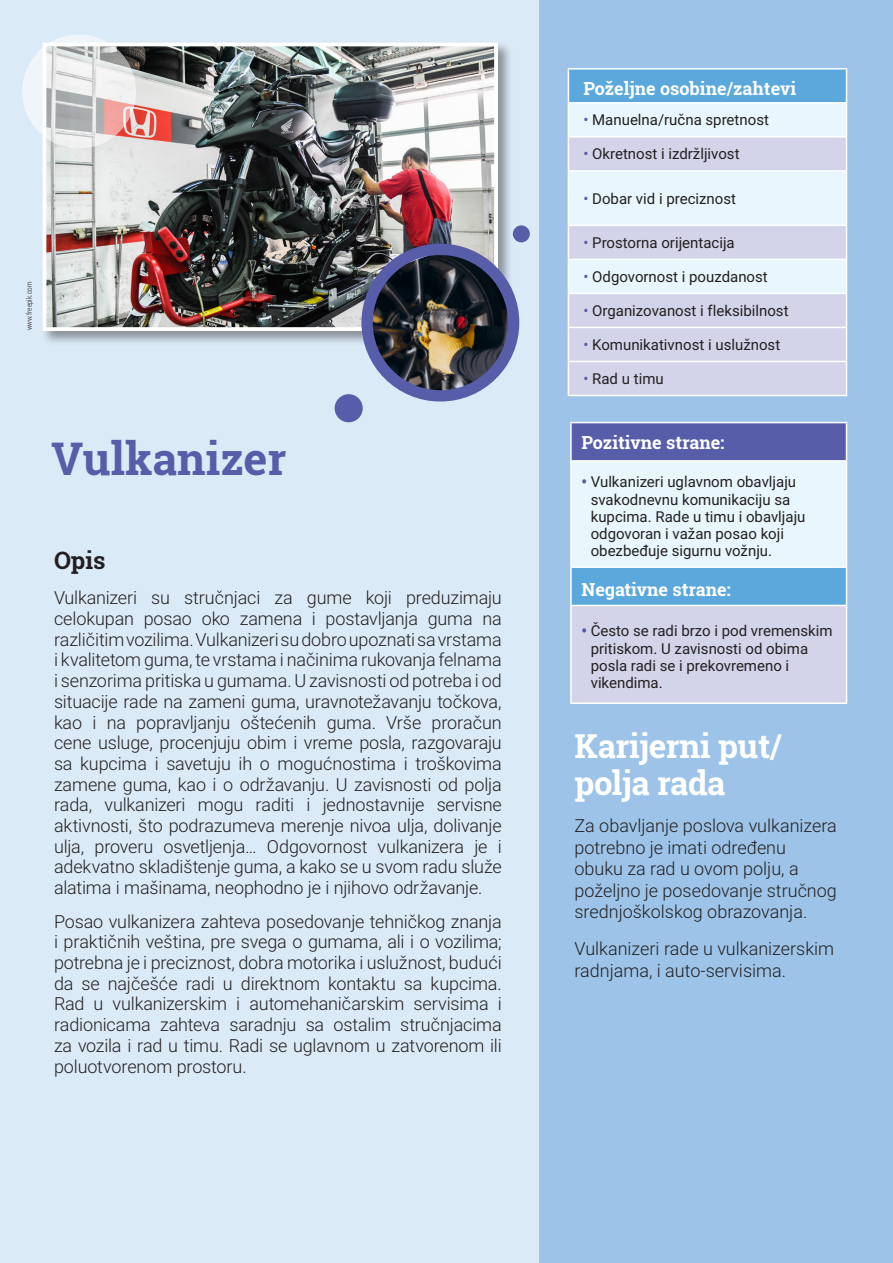
<style>
.page{position:relative;width:893px;height:1263px;background:#fff}
.page>*{position:absolute;margin:0;border:0;box-sizing:border-box;transform-origin:0 0}
.Heading_1{font:700 45px "Roboto Slab";color:#585da9}
.t1{font:700 33px/38px "Roboto Slab";letter-spacing:-.01em;color:#fff}
.t2{font:700 24px "Roboto Slab";color:#231f20}
.t3{font:300 18px/20.7px "Roboto";color:#231f20}
.t4{font:700 18px "Roboto Slab";color:#fff}
.List_Paragraph{font:15px/17.2px "Roboto";color:#231f20}
.t5{font:300 7.5px "Roboto Condensed";color:#231f20}
.s1{color:#585da9}
.s2{font-weight:900;color:#585da9}
</style>
<div class="page">
<div style="left:539px;top:0;width:354px;height:1263px;background:#9dc4e8"></div>
<div style="left:0;top:0;width:539px;height:1263px;background:#dbeaf7"></div>
<div style="left:41px;top:41px;width:472px;height:305px;background:#231f20;opacity:.44"></div>
<img style="left:48px;top:48px;width:445px;height:278px">
<div style="left:43px;top:43px;width:455px;height:288px;border:4px solid #fff"></div>
<img style="left:367px;top:249px;width:147px;height:147px">
<div style="left:361px;top:244px;width:158px;height:157px;border:11px solid #585da9;border-radius:50%"></div>
<div style="left:335px;top:394px;width:28px;height:28px;background:#585da9;border-radius:50%"></div>
<div style="left:513px;top:225px;width:17px;height:17px;background:#585da9;border-radius:50%"></div>
<svg style="left:22px;top:34px;width:114px;height:114px"></svg>
<div style="left:568px;top:69px;width:278px;height:34px;background:#5ba8dc"></div>
<div style="left:569px;top:104px;width:277px;height:32px;background:#e8f6fd"></div>
<svg style="left:569px;top:138px;width:277px;height:257px;fill:#d3d3e9"></svg>
<hr style="left:568px;top:68px;width:279px;height:2px;background:#fff">
<hr style="left:568px;top:70px;width:1px;height:32px;background:#fff">
<hr style="left:846px;top:70px;width:1px;height:32px;background:#fff">
<hr style="left:568px;top:102px;width:279px;height:2px;background:#fff">
<hr style="left:568px;top:104px;width:1px;height:32px;background:#fff">
<hr style="left:846px;top:104px;width:1px;height:32px;background:#fff">
<hr style="left:568px;top:136px;width:279px;height:2px;background:#fff">
<hr style="left:568px;top:138px;width:1px;height:32px;background:#fff">
<hr style="left:846px;top:138px;width:1px;height:32px;background:#fff">
<hr style="left:568px;top:170px;width:279px;height:2px;background:#fff">
<hr style="left:568px;top:172px;width:1px;height:53px;background:#fff">
<hr style="left:846px;top:172px;width:1px;height:53px;background:#fff">
<hr style="left:568px;top:225px;width:279px;height:1px;background:#fff">
<hr style="left:568px;top:226px;width:1px;height:33px;background:#fff">
<hr style="left:846px;top:226px;width:1px;height:33px;background:#fff">
<hr style="left:568px;top:259px;width:279px;height:1px;background:#fff">
<hr style="left:568px;top:260px;width:1px;height:33px;background:#fff">
<hr style="left:846px;top:260px;width:1px;height:33px;background:#fff">
<hr style="left:568px;top:293px;width:279px;height:1px;background:#fff">
<hr style="left:568px;top:294px;width:1px;height:33px;background:#fff">
<hr style="left:846px;top:294px;width:1px;height:33px;background:#fff">
<hr style="left:568px;top:327px;width:279px;height:1px;background:#fff">
<hr style="left:568px;top:328px;width:1px;height:33px;background:#fff">
<hr style="left:846px;top:328px;width:1px;height:33px;background:#fff">
<hr style="left:568px;top:361px;width:279px;height:1px;background:#fff">
<hr style="left:568px;top:362px;width:1px;height:33px;background:#fff">
<hr style="left:846px;top:362px;width:1px;height:33px;background:#fff">
<hr style="left:568px;top:395px;width:279px;height:1px;background:#fff">
<div style="left:571px;top:423px;width:275px;height:38px;background:#585da9"></div>
<div style="left:571px;top:461px;width:275px;height:106px;background:#e8f6fd"></div>
<div style="left:571px;top:567px;width:275px;height:38px;background:#5ba8dc"></div>
<div style="left:571px;top:605px;width:275px;height:98px;background:#d3d3e9"></div>
<hr style="left:570px;top:422px;width:277px;height:1px;background:#fff">
<hr style="left:570px;top:423px;width:2px;height:37px;background:#fff">
<hr style="left:846px;top:423px;width:1px;height:37px;background:#fff">
<hr style="left:570px;top:460px;width:277px;height:2px;background:#fff">
<hr style="left:570px;top:462px;width:2px;height:104px;background:#fff">
<hr style="left:846px;top:462px;width:1px;height:104px;background:#fff">
<hr style="left:570px;top:566px;width:277px;height:2px;background:#fff">
<hr style="left:570px;top:568px;width:2px;height:37px;background:#fff">
<hr style="left:846px;top:568px;width:1px;height:37px;background:#fff">
<hr style="left:570px;top:605px;width:277px;height:1px;background:#fff">
<hr style="left:570px;top:606px;width:2px;height:96px;background:#fff">
<hr style="left:846px;top:606px;width:1px;height:96px;background:#fff">
<hr style="left:570px;top:702px;width:277px;height:2px;background:#fff">
<p class="t5" style="left:24px;top:330px;width:50px;rotate:-90deg">www.freepik.com</p>
<p class="Heading_1" style="left:51px;top:427px;width:237px">Vulkanizer</p>
<p class="t2" style="left:54px;top:543px;width:53px">Opis</p>
<p class="t3" style="left:54px;top:587px;width:449px;text-align:justify">Vulkanizeri su stručnjaci za gume koji preduzimaju celokupan posao oko zamena i postavljanja guma na različitim vozilima. Vulkanizeri su dobro upoznati sa vrstama i kvalitetom guma, te vrstama i načinima rukovanja felnama i senzorima pritiska u gumama. U zavisnosti od potreba i od situacije rade na zameni guma, uravnotežavanju točkova, kao i na popravljanju oštećenih guma. Vrše proračun cene usluge, procenjuju obim i vreme posla, razgovaraju sa kupcima i savetuju ih o mogućnostima i troškovima zamene guma, kao i o održavanju. U zavisnosti od polja rada, vulkanizeri mogu raditi i jednostavnije servisne aktivnosti, što podrazumeva merenje nivoa ulja, dolivanje ulja, proveru osvetljenja… Odgovornost vulkanizera je i adekvatno skladištenje guma, a kako se u svom radu služe alatima i mašinama, neophodno je i njihovo održavanje.</p>
<p class="t3" style="left:54px;top:910px;width:449px;text-align:justify">Posao vulkanizera zahteva posedovanje tehničkog znanja i praktičnih veština, pre svega o gumama, ali i o vozilima; potrebna je i preciznost, dobra motorika i uslužnost, budući da se najčešće radi u direktnom kontaktu sa kupcima.<br>Rad u vulkanizerskim i automehaničarskim servisima i radionicama zahteva saradnju sa ostalim stručnjacima za vozila i rad u timu. Radi se uglavnom u zatvorenom ili poluotvorenom prostoru.</p>
<p class="t4" style="left:583px;top:76px;width:214px">Poželjne osobine/zahtevi</p>
<p class="List_Paragraph" style="left:583px;top:111px;width:187px"><span class="s1">•</span> Manuelna/ručna spretnost</p>
<p class="List_Paragraph" style="left:583px;top:145px;width:158px"><span class="s1">•</span> Okretnost i izdržljivost</p>
<p class="List_Paragraph" style="left:583px;top:189px;width:154px"><span class="s1">•</span> Dobar vid i preciznost</p>
<p class="List_Paragraph" style="left:583px;top:233px;width:153px"><span class="s1">•</span> Prostorna orijentacija</p>
<p class="List_Paragraph" style="left:583px;top:267px;width:186px"><span class="s1">•</span> Odgovornost i pouzdanost</p>
<p class="List_Paragraph" style="left:583px;top:302px;width:207px"><span class="s1">•</span> Organizovanost i fleksibilnost</p>
<p class="List_Paragraph" style="left:583px;top:336px;width:198px"><span class="s1">•</span> Komunikativnost i uslužnost</p>
<p class="List_Paragraph" style="left:583px;top:370px;width:82px"><span class="s1">•</span> Rad u timu</p>
<p class="t4" style="left:581px;top:430px;width:144px">Pozitivne strane:</p>
<p class="List_Paragraph" style="left:591px;top:473px;width:216px;text-indent:-9px"><span class="s2">•</span> Vulkanizeri uglavnom obavljaju svakodnevnu komunikaciju sa kupcima. Rade u timu i obavljaju odgovoran i važan posao koji obezbeđuje sigurnu vožnju.</p>
<p class="t4" style="left:581px;top:577px;width:151px">Negativne strane:</p>
<p class="List_Paragraph" style="left:591px;top:622px;width:243px;text-indent:-9px"><span class="s2">•</span> Često se radi brzo i pod vremenskim pritiskom. U zavisnosti od obima posla radi se i prekovremeno i vikendima.</p>
<p class="t1" style="left:574px;top:726px;width:209px">Karijerni put/ polja rada</p>
<p class="t3" style="left:574px;top:814px;width:264px;line-height:21.6px">Za obavljanje poslova vulkanizera potrebno je imati određenu obuku za rad u ovom polju, a poželjno je posedovanje stručnog srednjoškolskog obrazovanja.</p>
<p class="t3" style="left:574px;top:937px;width:261px;line-height:21.6px">Vulkanizeri rade u vulkanizerskim radnjama, i auto-servisima.</p>
</div>
